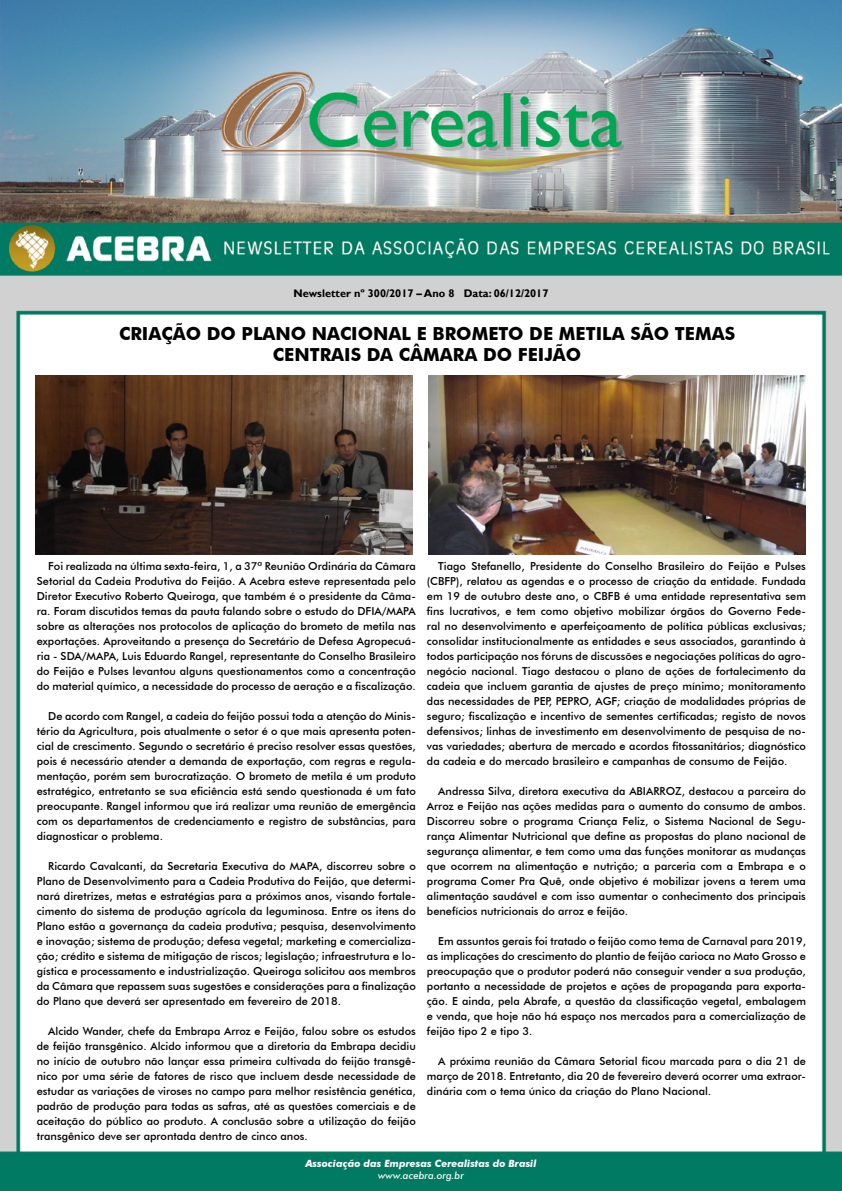
<style>
.page{position:relative;width:842px;height:1191px;background:#fff}
.page>*{position:absolute;margin:0;border:0;box-sizing:border-box;transform-origin:0 0}
.t1{font:700 18px/21.6px "Futura BT";color:#000;text-align:center}
.t2{font:500 11px/15px "Futura BT";color:#000;text-align:justify}
.t3{font:700 11px "Gill Sans";color:#000}
.t4{font:italic 700 10px "Futura BT";color:#fff}
.t5{font:italic 500 10px "Futura BT";color:#fff}
</style>
<div class="page">
<img style="left:0;top:0;width:842px;height:1191px">
<img style="left:429px;top:375px;width:377px;height:179px">
<img style="left:35px;top:375px;width:377px;height:179px">
<p class="t3" style="left:294px;top:287px;width:256px">Newsletter nº 300/2017 – Ano 8 Data: 06/12/2017</p>
<h1 class="t1" style="left:119px;top:322px;width:617px">CRIAÇÃO DO PLANO NACIONAL E BROMETO DE METILA SÃO TEMAS<br>CENTRAIS DA CÂMARA DO FEIJÃO</h1>
<p class="t2" style="left:37px;top:558px;width:380px;text-indent:11px">Foi realizada na última sexta-feira, 1, a 37ª Reunião Ordinária da Câmara Setorial da Cadeia Produtiva do Feijão. A Acebra esteve representada pelo Diretor Executivo Roberto Queiroga, que também é o presidente da Câma&shy;ra. Foram discutidos temas da pauta falando sobre o estudo do DFIA/MAPA sobre as alterações nos protocolos de aplicação do brometo de metila nas exportações. Aproveitando a presença do Secretário de Defesa Agropecuá&shy;ria - SDA/MAPA, Luis Eduardo Rangel, representante do Conselho Brasileiro do Feijão e Pulses levantou alguns questionamentos como a concentração do material químico, a necessidade do processo de aeração e a fiscalização.</p>
<p class="t2" style="left:37px;top:708px;width:380px;text-indent:11px">De acordo com Rangel, a cadeia do feijão possui toda a atenção do Minis&shy;tério da Agricultura, pois atualmente o setor é o que mais apresenta poten&shy;cial de crescimento. Segundo o secretário é preciso resolver essas questões, pois é necessário atender a demanda de exportação, com regras e regula&shy;mentação, porém sem burocratização. O brometo de metila é um produto estratégico, entretanto se sua eficiência está sendo questionada é um fato preocupante. Rangel informou que irá realizar uma reunião de emergência com os departamentos de credenciamento e registro de substâncias, para diagnosticar o problema.</p>
<p class="t2" style="left:37px;top:858px;width:380px;text-indent:11px">Ricardo Cavalcanti, da Secretaria Executiva do MAPA, discorreu sobre o Plano de Desenvolvimento para a Cadeia Produtiva do Feijão, que determi&shy;nará diretrizes, metas e estratégias para a próximos anos, visando fortale&shy;cimento do sistema de produção agrícola da leguminosa. Entre os itens do Plano estão a governança da cadeia produtiva; pesquisa, desenvolvimento e inovação; sistema de produção; defesa vegetal; marketing e comercializa&shy;ção; crédito e sistema de mitigação de riscos; legislação; infraestrutura e lo&shy;gística e processamento e industrialização. Queiroga solicitou aos membros da Câmara que repassem suas sugestões e considerações para a finalização do Plano que deverá ser apresentado em fevereiro de 2018.</p>
<p class="t2" style="left:37px;top:1023px;width:380px;text-indent:11px">Alcido Wander, chefe da Embrapa Arroz e Feijão, falou sobre os estudos de feijão transgênico. Alcido informou que a diretoria da Embrapa decidiu no início de outubro não lançar essa primeira cultivada do feijão transgê&shy;nico por uma série de fatores de risco que incluem desde necessidade de estudar as variações de viroses no campo para melhor resistência genética, padrão de produção para todas as safras, até as questões comerciais e de aceitação do público ao produto. A conclusão sobre a utilização do feijão transgênico deve ser aprontada dentro de cinco anos.</p>
<p class="t2" style="left:427px;top:558px;width:380px;text-indent:11px">Tiago Stefanello, Presidente do Conselho Brasileiro do Feijão e Pulses (CBFP), relatou as agendas e o processo de criação da entidade. Fundada em 19 de outubro deste ano, o CBFB é uma entidade representativa sem fins lucrativos, e tem como objetivo mobilizar órgãos do Governo Fede&shy;ral no desenvolvimento e aperfeiçoamento de política públicas exclusivas; consolidar institucionalmente as entidades e seus associados, garantindo à todos participação nos fóruns de discussões e negociações políticas do agro&shy;negócio nacional. Tiago destacou o plano de ações de fortalecimento da cadeia que incluem garantia de ajustes de preço mínimo; monitoramento das necessidades de PEP, PEPRO, AGF; criação de modalidades próprias de seguro; fiscalização e incentivo de sementes certificadas; registo de novos defensivos; linhas de investimento em desenvolvimento de pesquisa de no&shy;vas variedades; abertura de mercado e acordos fitossanitários; diagnóstico da cadeia e do mercado brasileiro e campanhas de consumo de Feijão.</p>
<p class="t2" style="left:427px;top:783px;width:380px;text-indent:11px">Andressa Silva, diretora executiva da ABIARROZ, destacou a parceira do Arroz e Feijão nas ações medidas para o aumento do consumo de ambos.<br>Discorreu sobre o programa Criança Feliz, o Sistema Nacional de Segu&shy;rança Alimentar Nutricional que define as propostas do plano nacional de segurança alimentar, e tem como uma das funções monitorar as mudanças que ocorrem na alimentação e nutrição; a parceria com a Embrapa e o programa Comer Pra Quê, onde objetivo é mobilizar jovens a terem uma alimentação saudável e com isso aumentar o conhecimento dos principais benefícios nutricionais do arroz e feijão.</p>
<p class="t2" style="left:427px;top:933px;width:380px;text-indent:11px">Em assuntos gerais foi tratado o feijão como tema de Carnaval para 2019, as implicações do crescimento do plantio de feijão carioca no Mato Grosso e preocupação que o produtor poderá não conseguir vender a sua produção, portanto a necessidade de projetos e ações de propaganda para exporta&shy;ção. E ainda, pela Abrafe, a questão da classificação vegetal, embalagem e venda, que hoje não há espaço nos mercados para a comercialização de feijão tipo 2 e tipo 3.</p>
<p class="t2" style="left:427px;top:1053px;width:380px;text-indent:11px">A próxima reunião da Câmara Setorial ficou marcada para o dia 21 de março de 2018. Entretanto, dia 20 de fevereiro deverá ocorrer uma extraor&shy;dinária com o tema único da criação do Plano Nacional.</p>
<p class="t4" style="left:305px;top:1157px;width:233px">Associação das Empresas Cerealistas do Brasil</p>
<p class="t5" style="left:378px;top:1169px;width:87px">www.acebra.org.br</p>
</div>
